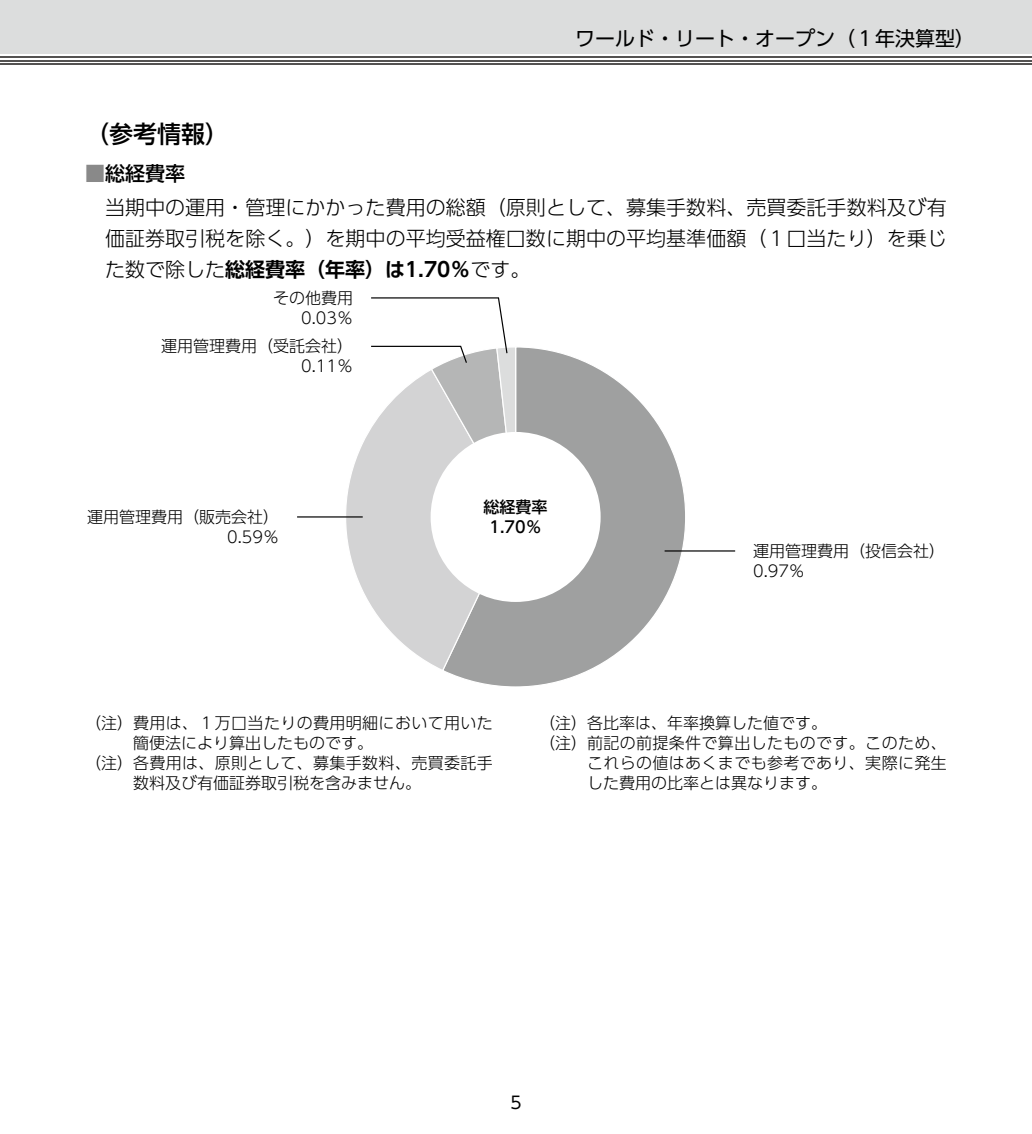
<style>
.page{position:relative;width:1032px;height:1134px;background:#fff}
.page>*{position:absolute;margin:0;border:0;box-sizing:border-box;transform-origin:0 0}
.t1{font:500 24px "UD Shin Go Pro";color:#000}
.t2{font:300 20px/34px "UD Shin Go Pro";color:#000}
.t3{font:700 20px "UD Shin Go Pro De";color:#000}
.t4{font:20px "UD Shin Go Pro";color:#000}
.t5{font:17px "UD Shin Go Pro";color:#000}
.t6{font:300 16px/20px "UD Shin Go Pro";color:#000;text-align:right}
.t7{font:300 16px "UD Shin Go Pro";letter-spacing:.025em;color:#000}
.t8{font:500 16px/20px "UD Shin Go Pro";color:#000;text-align:center}
.s1{font-weight:500;color:#898989}
.s2{font-weight:500}
.s3{font-family:"UD Shin Go Pro";font-weight:300}
</style>
<div class="page">
<div style="left:0;top:0;width:1032px;height:54px;background:#dcdddd"></div>
<hr style="left:0;top:63px;width:1032px;height:2px;background:#545251">
<hr style="left:0;top:60px;width:1032px;height:1px;background:#545251">
<hr style="left:0;top:56px;width:1032px;height:2px;background:#545251">
<svg style="left:448px;top:347px;width:237px;height:340px"></svg>
<svg style="left:322px;top:431px;width:195px;height:241px"></svg>
<div style="left:431px;top:432px;width:170px;height:170px;background:#fff;border-radius:50%"></div>
<svg style="left:370px;top:297px;width:147px;height:242px"></svg>
<hr style="left:297px;top:516px;width:66px;height:1px;background:#000">
<hr style="left:664px;top:550px;width:71px;height:2px;background:#000">
<p class="t4" style="left:575px;top:22px;width:401px">ワールド・リート・オープン（１年決算型）</p>
<h1 class="t1" style="left:85px;top:114px;width:145px">（参考情報）</h1>
<p class="t2" style="left:105px;top:155px;width:843px;text-indent:-20px"><span class="s1">■</span><span class="s2">総経費率<br></span>当期中の運用・管理にかかった費用の総額（原則として、募集手数料、売買委託手数料及び有</p>
<p class="t2" style="left:105px;top:220px;width:843px">価証券取引税を除く。）を期中の平均受益権口数に期中の平均基準価額（１口当たり）を乗じ</p>
<p class="t3" style="left:105px;top:253px;width:427px"><span class="s3">た数で除した</span>総経費率（年率）は1.70％<span class="s3">です。</span></p>
<p class="t6" style="left:273px;top:287px;width:81px">その他費用<br>0.03％</p>
<p class="t6" style="left:161px;top:336px;width:193px">運用管理費用（受託会社）<br>0.11％</p>
<p class="t6" style="left:87px;top:506px;width:193px">運用管理費用（販売会社）<br>0.59％</p>
<p class="t8" style="left:484px;top:496px;width:65px">総経費率<br>1.70％</p>
<p class="t6" style="left:753px;top:540px;width:193px;text-align:left">運用管理費用（投信会社）<br>0.97％</p>
<p class="t7" style="left:85px;top:710px;width:409px">（注）費用は、１万口当たりの費用明細において用いた</p>
<p class="t6" style="left:133px;top:732px;width:241px">簡便法により算出したものです。</p>
<p class="t7" style="left:85px;top:750px;width:409px">（注）各費用は、原則として、募集手数料、売買委託手</p>
<p class="t6" style="left:133px;top:772px;width:289px">数料及び有価証券取引税を含みません。</p>
<p class="t6" style="left:539px;top:712px;width:289px">（注）各比率は、年率換算した値です。</p>
<p class="t7" style="left:539px;top:730px;width:409px">（注）前記の前提条件で算出したものです。このため、</p>
<p class="t7" style="left:587px;top:750px;width:361px">これらの値はあくまでも参考であり、実際に発生</p>
<p class="t6" style="left:587px;top:772px;width:241px">した費用の比率とは異なります。</p>
<p class="t5" style="left:510px;top:1089px;width:13px">5</p>
</div>
